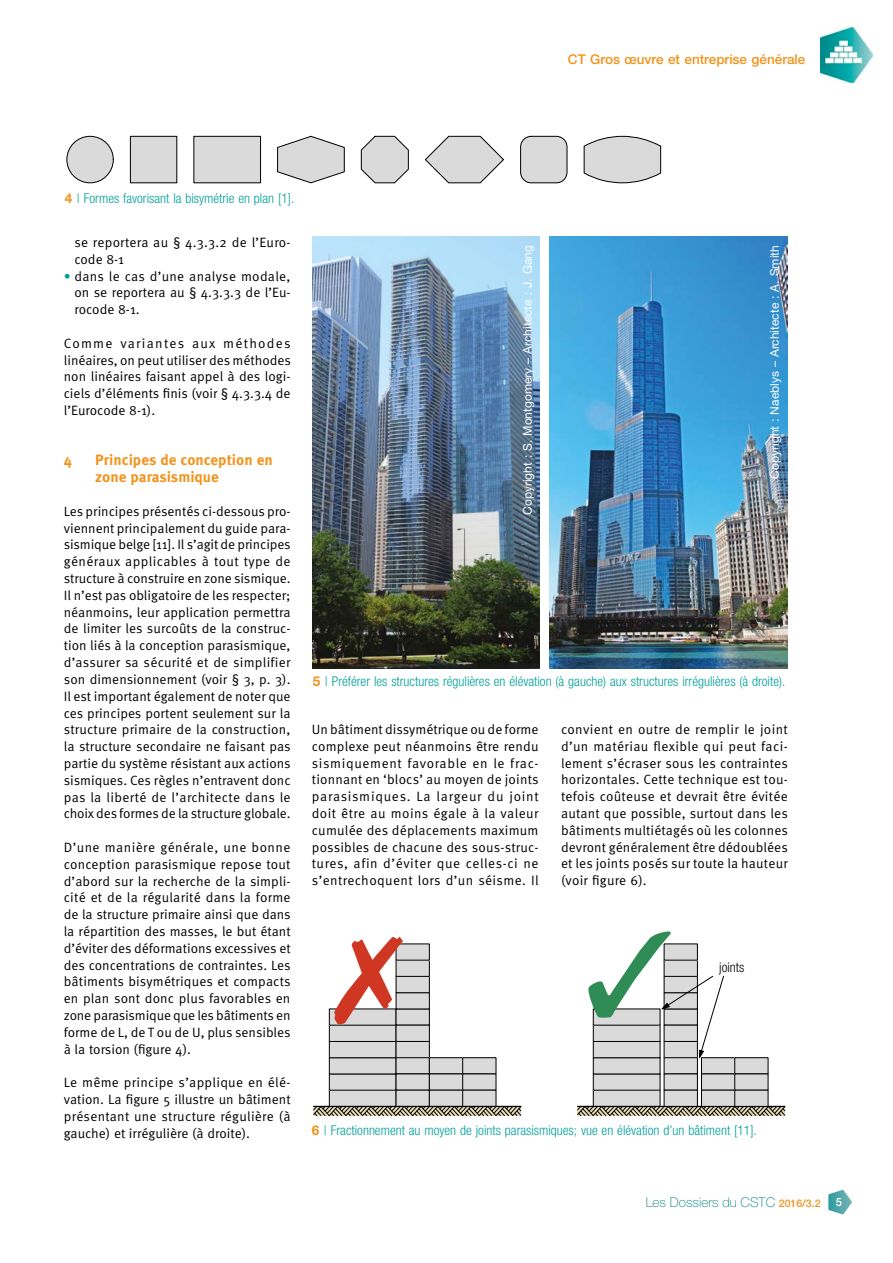
<style>
.page{position:relative;width:893px;height:1263px;background:#fff}
.page>*{position:absolute;margin:0;border:0;box-sizing:border-box;transform-origin:0 0}
.t1{font:700 15px/16.8px "Meta Pro";color:#f39219}
.Normal_text{font:13.5px/16.8px "Meta Pro";letter-spacing:.005em;color:#000;text-align:justify}
.Picture_name{font:300 condensed 13.5px "Helvetica Neue LT Std";color:#00a09a}
.t2{font:500 13.5px "Helvetica Neue LT Std";color:#f39219}
.t3{font:100 13.5px "Helvetica Neue LT Std";color:#007f81}
.Picture_legend{font:300 condensed 13.5px "Helvetica Neue LT Std";color:#000}
.Picture_legend-2{font:12px "Helvetica Neue LT Std";color:#fff}
.t4{font:500 11.25px "Helvetica Neue LT Std";color:#fff}
.s1{font-weight:700;font-stretch:normal;color:#f39219}
.s2{color:#00a09a}
.s3{font-weight:500;font-size:10.5px;color:#f39219}
</style>
<div class="page">
<svg style="left:828px;top:1190px;width:24px;height:24px"></svg>
<img style="left:820px;top:28px;width:53px;height:55px">
<div style="left:66px;top:136px;width:48px;height:47px;background:#dadada;border:1px solid #000;border-radius:50%"></div>
<div style="left:130px;top:136px;width:47px;height:47px;background:#dadada"></div>
<div style="left:130px;top:136px;width:47px;height:47px;border:1px solid #000"></div>
<div style="left:194px;top:136px;width:67px;height:47px;background:#dadada"></div>
<div style="left:193px;top:136px;width:68px;height:47px;border:1px solid #000"></div>
<svg style="left:425px;top:135px;width:79px;height:49px"></svg>
<svg style="left:520px;top:135px;width:48px;height:49px;background:#cdcdcd"></svg>
<svg style="left:360px;top:135px;width:49px;height:49px"></svg>
<svg style="left:583px;top:135px;width:79px;height:49px"></svg>
<svg style="left:277px;top:135px;width:68px;height:49px"></svg>
<img style="left:313px;top:237px;width:227px;height:431px">
<img style="left:550px;top:237px;width:238px;height:431px">
<div style="left:329px;top:1090px;width:67px;height:16px;background:#dadada"></div>
<div style="left:329px;top:1074px;width:67px;height:16px;background:#dadada"></div>
<div style="left:329px;top:1058px;width:67px;height:16px;background:#dadada"></div>
<div style="left:329px;top:1041px;width:67px;height:17px;background:#dadada"></div>
<div style="left:329px;top:1041px;width:67px;height:17px;border:1px solid #000"></div>
<div style="left:329px;top:1025px;width:67px;height:16px;background:#dadada"></div>
<div style="left:329px;top:1025px;width:67px;height:17px;border:1px solid #000"></div>
<div style="left:329px;top:1009px;width:67px;height:16px;background:#dadada"></div>
<div style="left:329px;top:1008px;width:67px;height:17px;border:1px solid #000"></div>
<div style="left:396px;top:1009px;width:33px;height:16px;background:#dadada"></div>
<div style="left:396px;top:1008px;width:34px;height:17px;border:1px solid #000"></div>
<div style="left:396px;top:1025px;width:33px;height:16px;background:#dadada"></div>
<div style="left:396px;top:1041px;width:33px;height:17px;background:#dadada"></div>
<div style="left:396px;top:1041px;width:34px;height:17px;border:1px solid #000"></div>
<div style="left:396px;top:1058px;width:33px;height:16px;background:#dadada"></div>
<div style="left:396px;top:1057px;width:34px;height:17px;border:1px solid #000"></div>
<div style="left:396px;top:1074px;width:33px;height:16px;background:#dadada"></div>
<div style="left:396px;top:1073px;width:34px;height:17px;border:1px solid #000"></div>
<div style="left:396px;top:1090px;width:33px;height:16px;background:#dadada"></div>
<div style="left:429px;top:1058px;width:34px;height:16px;background:#dadada"></div>
<div style="left:429px;top:1057px;width:34px;height:17px;border:1px solid #000"></div>
<div style="left:429px;top:1074px;width:34px;height:16px;background:#dadada"></div>
<div style="left:429px;top:1073px;width:34px;height:17px;border:1px solid #000"></div>
<div style="left:429px;top:1090px;width:34px;height:16px;background:#dadada"></div>
<div style="left:463px;top:1058px;width:33px;height:16px;background:#dadada"></div>
<div style="left:462px;top:1057px;width:34px;height:17px;border:1px solid #000"></div>
<div style="left:463px;top:1074px;width:33px;height:16px;background:#dadada"></div>
<div style="left:462px;top:1073px;width:34px;height:17px;border:1px solid #000"></div>
<div style="left:463px;top:1090px;width:33px;height:16px;background:#dadada"></div>
<div style="left:396px;top:993px;width:33px;height:16px;background:#dadada"></div>
<div style="left:396px;top:976px;width:33px;height:17px;background:#dadada"></div>
<div style="left:396px;top:976px;width:34px;height:17px;border:1px solid #000"></div>
<div style="left:396px;top:960px;width:33px;height:16px;background:#dadada"></div>
<div style="left:396px;top:960px;width:34px;height:17px;border:1px solid #000"></div>
<div style="left:396px;top:944px;width:33px;height:16px;background:#dadada"></div>
<div style="left:593px;top:1090px;width:67px;height:16px;background:#dadada"></div>
<div style="left:593px;top:1074px;width:67px;height:16px;background:#dadada"></div>
<div style="left:593px;top:1058px;width:67px;height:16px;background:#dadada"></div>
<div style="left:664px;top:1058px;width:33px;height:16px;background:#dadada"></div>
<div style="left:664px;top:1074px;width:33px;height:16px;background:#dadada"></div>
<div style="left:664px;top:1073px;width:34px;height:17px;border:1px solid #000"></div>
<div style="left:664px;top:1090px;width:33px;height:16px;background:#dadada"></div>
<div style="left:701px;top:1058px;width:34px;height:16px;background:#dadada"></div>
<div style="left:701px;top:1057px;width:34px;height:17px;border:1px solid #000"></div>
<div style="left:701px;top:1074px;width:34px;height:16px;background:#dadada"></div>
<div style="left:701px;top:1073px;width:34px;height:17px;border:1px solid #000"></div>
<div style="left:701px;top:1090px;width:34px;height:16px;background:#dadada"></div>
<div style="left:735px;top:1058px;width:33px;height:16px;background:#dadada"></div>
<div style="left:734px;top:1057px;width:34px;height:17px;border:1px solid #000"></div>
<div style="left:735px;top:1074px;width:33px;height:16px;background:#dadada"></div>
<div style="left:734px;top:1073px;width:34px;height:17px;border:1px solid #000"></div>
<div style="left:735px;top:1090px;width:33px;height:16px;background:#dadada"></div>
<svg style="left:577px;top:1106px;width:208px;height:10px;background:#8c8570"></svg>
<hr style="left:578px;top:1106px;width:207px;height:1px;background:#000">
<svg style="left:313px;top:1106px;width:208px;height:10px;background:#8c8570"></svg>
<hr style="left:314px;top:1106px;width:207px;height:1px;background:#000">
<svg style="left:334px;top:943px;width:69px;height:81px"></svg>
<svg style="left:592px;top:943px;width:132px;height:115px"></svg>
<p class="t2" style="left:568px;top:51px;width:239px">CT Gros œuvre et entreprise générale</p>
<p class="Picture_name" style="left:65px;top:190px;width:231px"><span class="s1">4</span> | Formes favorisant la bisymétrie en plan [1].</p>
<p class="Normal_text" style="left:74px;top:234px;width:218px">se reportera au § 4.3.3.2 de l’Euro&shy;code 8-1</p>
<p class="Normal_text" style="left:74px;top:268px;width:218px;text-indent:-10px"><span class="s2">•</span> dans le cas d’une analyse modale, on se reportera au § 4.3.3.3 de l’Eu&shy;rocode 8-1.</p>
<p class="Normal_text" style="left:64px;top:335px;width:229px">Comme variantes aux méthodes linéaires, on peut utiliser des méthodes non linéaires faisant appel à des logi&shy;ciels d’éléments finis (voir § 4.3.3.4 de l’Eurocode 8-1).</p>
<p class="t1" style="left:64px;top:452px;width:10px">4</p>
<p class="t1" style="left:95px;top:452px;width:179px">Principes de conception en zone parasismique</p>
<p class="Normal_text" style="left:64px;top:503px;width:229px">Les principes présentés ci-dessous pro&shy;viennent principalement du guide para&shy;sismique belge [11]. Il s’agit de principes généraux applicables à tout type de structure à construire en zone sismique.<br>Il n’est pas obligatoire de les respecter; néanmoins, leur application permettra de limiter les surcoûts de la construc&shy;tion liés à la conception parasismique, d’assurer sa sécurité et de simplifier son dimensionnement (voir § 3, p. 3).<br>Il est important également de noter que ces principes portent seulement sur la structure primaire de la construction, la structure secondaire ne faisant pas partie du système résistant aux actions sismiques. Ces règles n’entravent donc pas la liberté de l’architecte dans le choix des formes de la structure globale.</p>
<p class="Normal_text" style="left:64px;top:839px;width:228px">D’une manière générale, une bonne conception parasismique repose tout d’abord sur la recherche de la simpli&shy;cité et de la régularité dans la forme de la structure primaire ainsi que dans la répartition des masses, le but étant d’éviter des déformations excessives et des concentrations de contraintes. Les bâtiments bisymétriques et compacts en plan sont donc plus favorables en zone parasismique que les bâtiments en forme de L, de T ou de U, plus sensibles à la torsion (figure 4).</p>
<p class="Normal_text" style="left:64px;top:1074px;width:228px">Le même principe s’applique en élé&shy;vation. La figure 5 illustre un bâtiment présentant une structure régulière (à gauche) et irrégulière (à droite).</p>
<p class="Picture_legend-2" style="left:520px;top:515px;width:271px;rotate:-90deg">Copyright : S. Montgomery – Architecte : J. Gang</p>
<p class="Picture_legend-2" style="left:767px;top:478px;width:235px;rotate:-90deg">Copyright : Naeblys – Architecte : A. Smith</p>
<p class="Picture_name" style="left:313px;top:674px;width:474px"><span class="s1">5</span> | Préférer les structures régulières en élévation (à gauche) aux structures irrégulières (à droite).</p>
<p class="Normal_text" style="left:312px;top:721px;width:228px">Un bâtiment dissymétrique ou de forme complexe peut néanmoins être rendu sismiquement favorable en le frac&shy;tionnant en ‘blocs’ au moyen de joints parasismiques. La largeur du joint doit être au moins égale à la valeur cumulée des déplacements maximum possibles de chacune des sous-struc&shy;tures, afin d’éviter que celles-ci ne s’entrechoquent lors d’un séisme. Il</p>
<p class="Normal_text" style="left:561px;top:721px;width:228px">convient en outre de remplir le joint d’un matériau flexible qui peut faci&shy;lement s’écraser sous les contraintes horizontales. Cette technique est tou&shy;tefois coûteuse et devrait être évitée autant que possible, surtout dans les bâtiments multiétagés où les colonnes devront généralement être dédoublées et les joints posés sur toute la hauteur (voir figure 6).</p>
<p class="Picture_legend" style="left:719px;top:959px;width:27px">joints</p>
<p class="Picture_name" style="left:312px;top:1122px;width:446px"><span class="s1">6</span> | Fractionnement au moyen de joints parasismiques; vue en élévation d’un bâtiment [11].</p>
<p class="t3" style="left:646px;top:1195px;width:176px">Les Dossiers du CSTC <span class="s3">2016/3.2</span></p>
<p class="t4" style="left:836px;top:1195px;width:8px">5</p>
</div>
